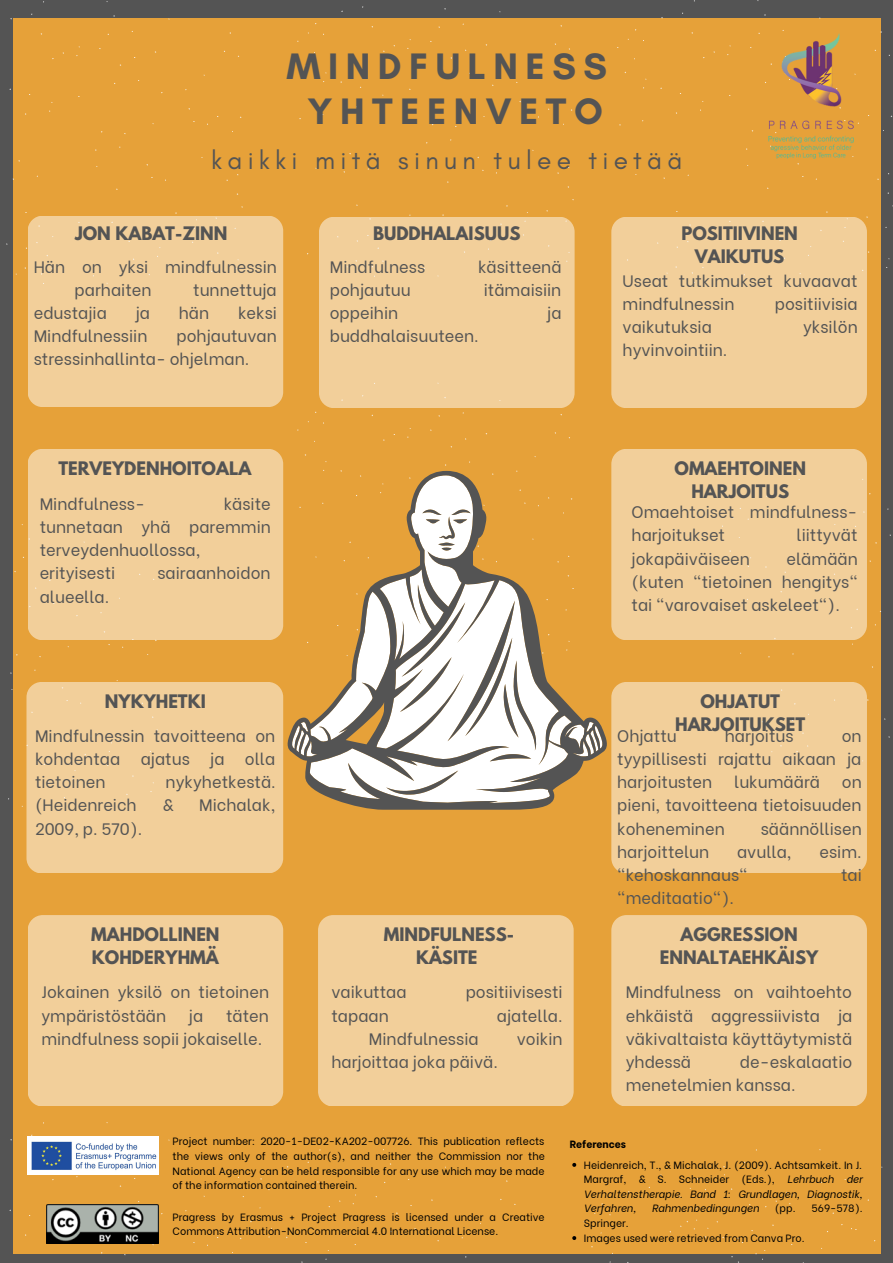
<style>
.page{position:relative;width:893px;height:1263px;background:#545454}
.page>*{position:absolute;margin:0;border:0;box-sizing:border-box;transform-origin:0 0}
.t1{font:700 37.5px/45px "Glacial Indifference";letter-spacing:.2em;color:#545454;text-align:center}
.t2{font:26.25px "Glacial Indifference";letter-spacing:.2em;color:#545454}
.t3{font:16.5px/23.1px "Be Vietnam";color:#545454}
.t4{font:700 16.5px/23.1px "League Spartan";color:#545454;text-align:center}
.t5{font:10.5px/14.6px "Be Vietnam";color:#000;text-align:justify}
.t6{font:italic 10.5px "Be Vietnam";color:#000}
.t7{font:800 10.5px "Be Vietnam";color:#000}
.s1{font-style:italic}
</style>
<div class="page">
<div style="left:14px;top:18px;width:866px;height:1236px;background:#e6a139"></div>
<div style="left:28px;top:915px;width:255px;height:191px;background:#f2cf9a"></div>
<svg style="left:287px;top:471px;width:320px;height:339px"></svg>
<svg style="left:386px;top:770px;width:72px;height:25px;background:#e1e0de"></svg>
<svg style="left:400px;top:461px;width:136px;height:300px"></svg>
<img style="left:759px;top:30px;width:100px;height:129px">
<div style="left:26px;top:682px;width:257px;height:191px;background:#f2cf9a"></div>
<div style="left:611px;top:682px;width:256px;height:191px;background:#f2cf9a"></div>
<svg style="left:572px;top:1163px;width:4px;height:4px"></svg>
<svg style="left:572px;top:1236px;width:4px;height:4px"></svg>
<img style="left:28px;top:1137px;width:130px;height:37px">
<img style="left:47px;top:1204px;width:111px;height:39px">
<div style="left:611px;top:915px;width:256px;height:191px;background:#f2cf9a"></div>
<div style="left:611px;top:449px;width:256px;height:190px;background:#f2cf9a"></div>
<div style="left:28px;top:216px;width:255px;height:190px;background:#f2cf9a"></div>
<div style="left:28px;top:449px;width:255px;height:190px;background:#f2cf9a"></div>
<div style="left:319px;top:217px;width:255px;height:190px;background:#f2cf9a"></div>
<div style="left:611px;top:217px;width:256px;height:190px;background:#f2cf9a"></div>
<div style="left:318px;top:915px;width:255px;height:191px;background:#f2cf9a"></div>
<h1 class="t1" style="left:286px;top:43px;width:322px">MINDFULNESS<br>YHTEENVETO</h1>
<h2 class="t2" style="left:211px;top:144px;width:473px">kaikki mitä sinun tulee tietää</h2>
<p class="t4" style="left:75px;top:224px;width:154px">JON KABAT-ZINN</p>
<p class="t3" style="left:75px;top:254px;width:204px;text-indent:-41px">Hän on yksi mindfulnessin parhaiten</p>
<p class="t3" style="left:193px;top:277px;width:85px">tunnettuja</p>
<p class="t3" style="left:34px;top:300px;width:75px">edustajia</p>
<p class="t3" style="left:136px;top:300px;width:16px">ja</p>
<p class="t3" style="left:179px;top:300px;width:32px">hän</p>
<p class="t3" style="left:238px;top:300px;width:40px">keksi</p>
<p class="t3" style="left:34px;top:323px;width:115px">Mindfulnessiin</p>
<p class="t3" style="left:34px;top:323px;width:245px;text-indent:143px">pohjautuvan stressinhallinta- ohjelman.</p>
<p class="t4" style="left:58px;top:459px;width:194px">TERVEYDENHOITOALA</p>
<p class="t3" style="left:40px;top:491px;width:107px">Mindfulness-</p>
<p class="t3" style="left:40px;top:491px;width:233px;text-indent:184px">käsite tunnetaan yhä paremmin terveydenhuollossa, erityisesti</p>
<p class="t3" style="left:157px;top:560px;width:115px">sairaanhoidon</p>
<p class="t3" style="left:40px;top:583px;width:71px">alueella.</p>
<p class="t4" style="left:105px;top:692px;width:102px">NYKYHETKI</p>
<p class="t3" style="left:35px;top:723px;width:242px;text-align:justify">Mindfulnessin tavoitteena on kohdentaa ajatus ja olla tietoinen</p>
<p class="t3" style="left:166px;top:769px;width:112px">nykyhetkestä.</p>
<p class="t3" style="left:35px;top:792px;width:103px">(Heidenreich</p>
<p class="t3" style="left:163px;top:792px;width:12px">&amp;</p>
<p class="t3" style="left:199px;top:792px;width:78px">Michalak,</p>
<p class="t3" style="left:35px;top:815px;width:109px">2009, p. 570).</p>
<p class="t4" style="left:91px;top:925px;width:130px;text-align:left">MAHDOLLINEN<br>KOHDERYHMÄ</p>
<p class="t3" style="left:41px;top:979px;width:229px">Jokainen yksilö on tietoinen ympäristöstään</p>
<p class="t3" style="left:41px;top:1002px;width:229px;text-indent:185px">täten mindfulness sopii jokaiselle.</p>
<p class="t3" style="left:189px;top:1002px;width:16px">ja</p>
<p class="t4" style="left:373px;top:224px;width:149px">BUDDHALAISUUS</p>
<p class="t4" style="left:681px;top:224px;width:118px">POSITIIVINEN<br>VAIKUTUS</p>
<p class="t3" style="left:622px;top:268px;width:236px">Useat tutkimukset kuvaavat mindfulnessin</p>
<p class="t3" style="left:330px;top:254px;width:97px">Mindfulness</p>
<p class="t3" style="left:478px;top:254px;width:85px">käsitteenä</p>
<p class="t3" style="left:330px;top:277px;width:82px">pohjautuu</p>
<p class="t3" style="left:484px;top:277px;width:79px">itämaisiin</p>
<p class="t3" style="left:330px;top:300px;width:70px">oppeihin</p>
<p class="t3" style="left:547px;top:300px;width:16px">ja</p>
<p class="t3" style="left:330px;top:323px;width:150px">buddhalaisuuteen.</p>
<p class="t3" style="left:775px;top:291px;width:84px">positiivisia</p>
<p class="t3" style="left:622px;top:314px;width:91px">vaikutuksia</p>
<p class="t3" style="left:803px;top:314px;width:56px">yksilön</p>
<p class="t3" style="left:622px;top:337px;width:106px">hyvinvointiin.</p>
<p class="t4" style="left:674px;top:459px;width:133px">OMAEHTOINEN<br>HARJOITUS</p>
<p class="t3" style="left:631px;top:499px;width:227px">Omaehtoiset mindfulness&shy;harjoitukset</p>
<p class="t3" style="left:796px;top:522px;width:63px">liittyvät</p>
<p class="t3" style="left:631px;top:545px;width:228px;text-align:justify;text-indent:155px">elämään (kuten "tietoinen hengitys" tai "varovaiset askeleet").</p>
<p class="t3" style="left:631px;top:545px;width:120px">jokapäiväiseen</p>
<p class="t4" style="left:675px;top:692px;width:132px">OHJATUT<br>HARJOITUKSET</p>
<p class="t3" style="left:617px;top:723px;width:61px">Ohjattu</p>
<p class="t3" style="left:725px;top:723px;width:70px">harjoitus</p>
<p class="t3" style="left:617px;top:723px;width:246px;text-align:justify;text-indent:224px">on tyypillisesti rajattu aikaan ja harjoitusten</p>
<p class="t3" style="left:734px;top:769px;width:87px">lukumäärä</p>
<p class="t3" style="left:617px;top:769px;width:246px;text-align:justify;text-indent:225px">on pieni, tavoitteena tietoisuuden koheneminen</p>
<p class="t3" style="left:760px;top:815px;width:103px">säännöllisen</p>
<p class="t4" style="left:384px;top:925px;width:132px">MINDFULNESS-<br>KÄSITE</p>
<p class="t3" style="left:331px;top:979px;width:77px">vaikuttaa</p>
<p class="t3" style="left:466px;top:979px;width:98px">positiivisesti</p>
<p class="t3" style="left:331px;top:1002px;width:59px">tapaan</p>
<p class="t3" style="left:497px;top:1002px;width:67px">ajatella.</p>
<p class="t3" style="left:369px;top:1025px;width:111px">Mindfulnessia</p>
<p class="t3" style="left:517px;top:1025px;width:47px">voikin</p>
<p class="t3" style="left:331px;top:1048px;width:168px">harjoittaa joka päivä.</p>
<p class="t3" style="left:617px;top:838px;width:94px">harjoittelun</p>
<p class="t3" style="left:737px;top:838px;width:56px">avulla,</p>
<p class="t3" style="left:819px;top:838px;width:44px">esim.</p>
<p class="t3" style="left:617px;top:861px;width:132px">"kehoskannaus"</p>
<p class="t3" style="left:841px;top:861px;width:22px">tai</p>
<p class="t3" style="left:617px;top:884px;width:118px">"meditaatio").</p>
<p class="t4" style="left:660px;top:925px;width:160px">AGGRESSION<br>ENNALTAEHKÄISY</p>
<p class="t3" style="left:626px;top:979px;width:228px;text-align:justify">Mindfulness on vaihtoehto ehkäistä aggressiivista ja väkivaltaista käyttäytymistä yhdessä</p>
<p class="t3" style="left:626px;top:1048px;width:228px;text-indent:114px">de-eskalaatio menetelmien kanssa.</p>
<p class="t5" style="left:173px;top:1133px;width:374px">Project number: 2020-1-DE02-KA202-007726. This publication reflects the views only of the author(s), and neither the Commission nor the National Agency can be held responsible for any use which may be made of the information contained therein.</p>
<p class="t5" style="left:173px;top:1208px;width:374px">Pragress by Erasmus + Project Pragress is licensed under a Creative<br>Commons Attribution-NonCommercial 4.0 International License.</p>
<p class="t7" style="left:570px;top:1135px;width:58px">References</p>
<p class="t5" style="left:584px;top:1156px;width:280px">Heidenreich, T., &amp; Michalak, J. (2009). Achtsamkeit. In J.<br>Margraf, &amp; S. Schneider (Eds.), <span class="s1">Lehrbuch der Verhaltenstherapie. Band 1: Grundlagen, Diagnostik, Verfahren,</span></p>
<p class="t6" style="left:651px;top:1200px;width:109px">Rahmenbedingungen</p>
<p class="t5" style="left:775px;top:1200px;width:89px">(pp. 569-578).</p>
<p class="t5" style="left:584px;top:1215px;width:222px">Springer.<br>Images used were retrieved from Canva Pro.</p>
</div>
